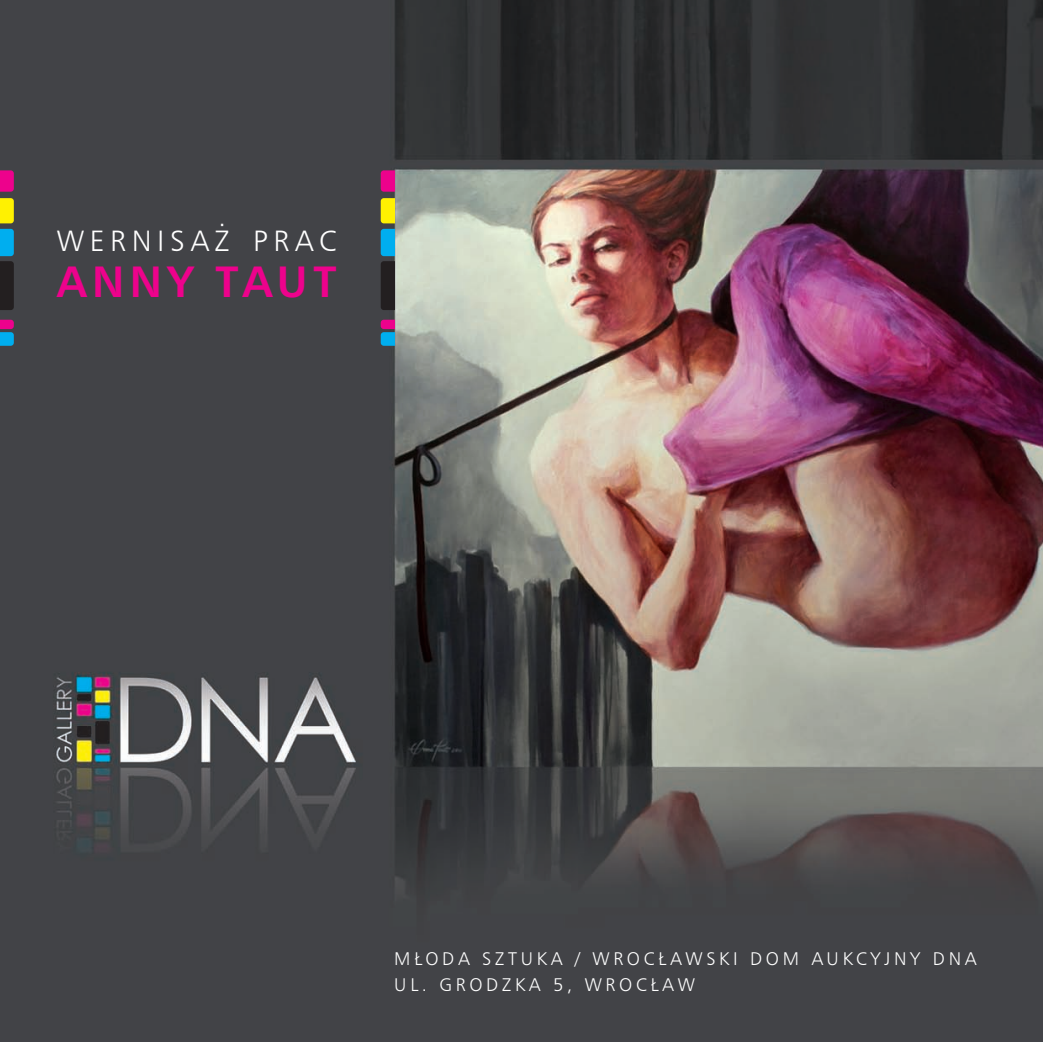
<style>
.page{position:relative;width:1043px;height:1042px;background:#fff}
.page>*{position:absolute;margin:0;border:0;box-sizing:border-box;transform-origin:0 0}
.t1{font:700 42px "Humnst 777 PL";letter-spacing:.13em;color:#ed028c}
.t2{font:28px "Humnst 777 Lt PL";letter-spacing:.2em;color:#fff}
.t3{font:17.5px/26.2px "Humnst 777 Lt PL";letter-spacing:.21em;color:#fff}
</style>
<div class="page">
<img style="left:0;top:0;width:1043px;height:1041px">
<svg style="left:0;top:170px;width:14px;height:22px"></svg>
<svg style="left:0;top:198px;width:14px;height:25px"></svg>
<svg style="left:0;top:229px;width:14px;height:81px"></svg>
<svg style="left:0;top:319px;width:14px;height:27px"></svg>
<svg style="left:381px;top:170px;width:13px;height:22px"></svg>
<svg style="left:381px;top:198px;width:13px;height:25px"></svg>
<svg style="left:381px;top:229px;width:13px;height:81px"></svg>
<svg style="left:381px;top:319px;width:13px;height:27px"></svg>
<h2 class="t2" style="left:57px;top:229px;width:281px">WERNISAŻ PRAC</h2>
<h1 class="t1" style="left:57px;top:264px;width:281px">ANNY TAUT</h1>
<p class="t3" style="left:394px;top:946px;width:584px">MŁODA SZTUKA / WROCŁAWSKI DOM AUKCYJNY DNA<br>UL. GRODZKA 5, WROCŁAW</p>
</div>
